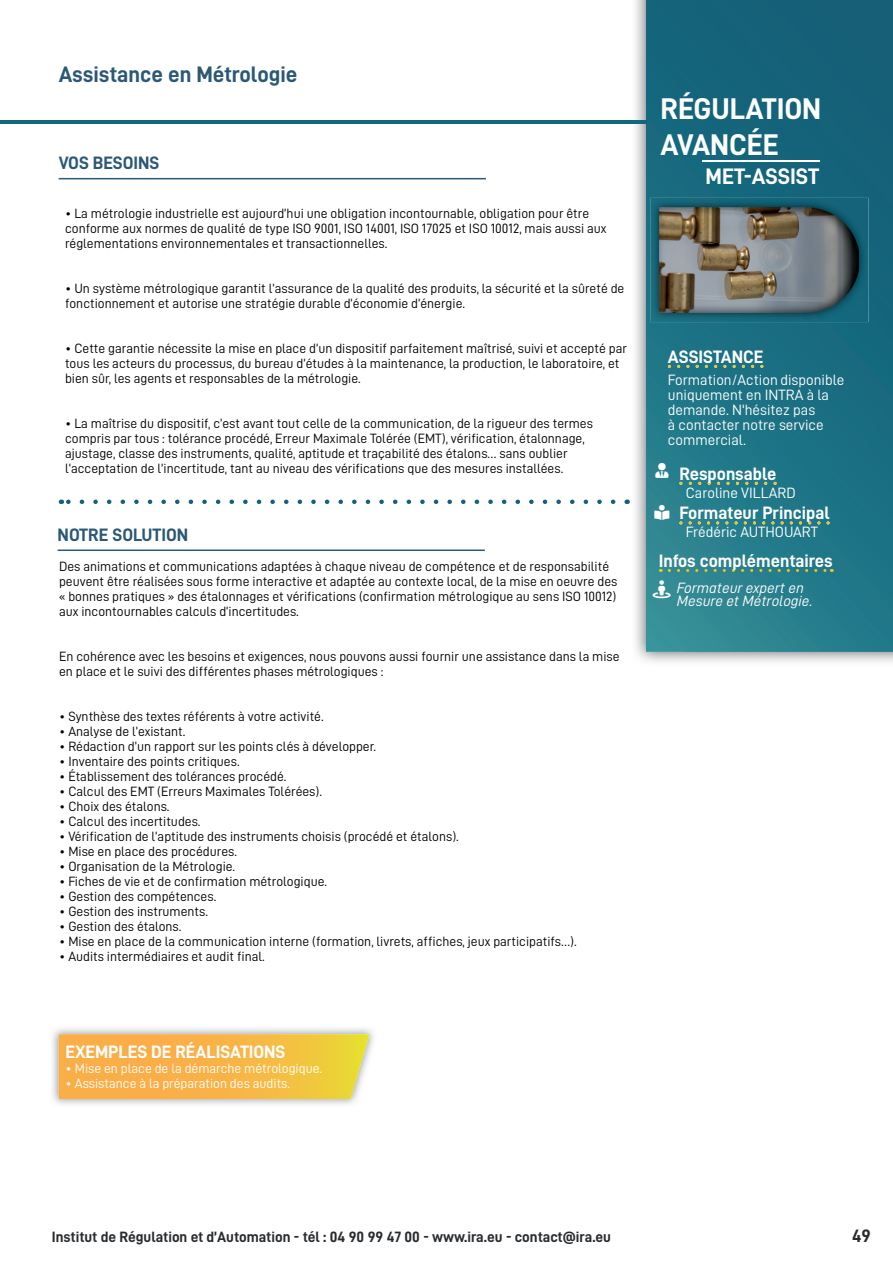
<style>
.page{position:relative;width:893px;height:1263px;background:#fff}
.page>*{position:absolute;margin:0;border:0;box-sizing:border-box;transform-origin:0 0}
.t1{font:30px/36px "D DIN Bold";color:#fff}
.t2{font:22.5px "D DIN Bold";color:#2b5875}
.t3{font:22.5px "D DIN Bold";color:#fff}
.t4{font:18px "D DIN Bold";color:#fff}
.t5{font:18px "D DIN Bold";color:#2b5875}
.t6{font:18px "D DIN Bold";color:#292c2f}
.t7{font:15px/15px "D DIN";color:#fff}
.t8{font:15px "D DIN Bold";color:#292c2f}
.t9{font:15px/13.5px "D DIN Italic";color:#fff}
.t10{font:13.5px/15px "D DIN";color:#000001}
.t11{font:13.5px "D DIN";color:#fff}
</style>
<div class="page">
<img style="left:632px;top:0;width:51px;height:662px">
<svg style="left:646px;top:0;width:247px;height:652px;background:#1c7082"></svg>
<hr style="left:58px;top:549px;width:427px;height:2px;background:#2b5875">
<hr style="left:59px;top:178px;width:427px;height:1px;background:#2b5875">
<img style="left:52px;top:1028px;width:322px;height:77px">
<svg style="left:59px;top:1034px;width:310px;height:65px;background:#f6b948"></svg>
<hr style="left:702px;top:160px;width:117px;height:2px;background:#fff">
<svg style="left:668px;top:365px;width:95px;height:3px"></svg>
<svg style="left:679px;top:482px;width:98px;height:3px"></svg>
<svg style="left:679px;top:521px;width:151px;height:3px"></svg>
<svg style="left:669px;top:569px;width:163px;height:3px"></svg>
<svg style="left:68px;top:500px;width:545px;height:4px"></svg>
<hr style="left:0;top:120px;width:646px;height:3px;background:#12677b">
<img style="left:650px;top:198px;width:218px;height:124px">
<img style="left:659px;top:207px;width:200px;height:106px">
<svg style="left:655px;top:462px;width:13px;height:15px"></svg>
<svg style="left:654px;top:505px;width:15px;height:15px"></svg>
<svg style="left:653px;top:580px;width:18px;height:18px"></svg>
<h2 class="t2" style="left:59px;top:62px;width:240px">Assistance en Métrologie</h2>
<h3 class="t5" style="left:59px;top:153px;width:102px">VOS BESOINS</h3>
<p class="t10" style="left:65px;top:206px;width:543px">• La métrologie industrielle est aujourd’hui une obligation incontournable, obligation pour être conforme aux normes de qualité de type ISO 9001, ISO 14001, ISO 17025 et ISO 10012, mais aussi aux réglementations environnementales et transactionnelles.</p>
<p class="t10" style="left:65px;top:281px;width:561px">• Un système métrologique garantit l’assurance de la qualité des produits, la sécurité et la sûreté de fonctionnement et autorise une stratégie durable d’économie d’énergie.</p>
<p class="t10" style="left:65px;top:341px;width:563px">• Cette garantie nécessite la mise en place d’un dispositif parfaitement maîtrisé, suivi et accepté par tous les acteurs du processus, du bureau d’études à la maintenance, la production, le laboratoire, et bien sûr, les agents et responsables de la métrologie.</p>
<p class="t10" style="left:65px;top:416px;width:529px">• La maîtrise du dispositif, c’est avant tout celle de la communication, de la rigueur des termes compris par tous : tolérance procédé, Erreur Maximale Tolérée (EMT), vérification, étalonnage, ajustage, classe des instruments, qualité, aptitude et traçabilité des étalons… sans oublier l’acceptation de l’incertitude, tant au niveau des vérifications que des mesures installées.</p>
<h3 class="t5" style="left:58px;top:524px;width:132px">NOTRE SOLUTION</h3>
<p class="t10" style="left:59px;top:558px;width:560px">Des animations et communications adaptées à chaque niveau de compétence et de responsabilité peuvent être réalisées sous forme interactive et adaptée au contexte local, de la mise en oeuvre des « bonnes pratiques » des étalonnages et vérifications (confirmation métrologique au sens ISO 10012) aux incontournables calculs d’incertitudes.</p>
<p class="t10" style="left:59px;top:648px;width:562px">En cohérence avec les besoins et exigences, nous pouvons aussi fournir une assistance dans la mise en place et le suivi des différentes phases métrologiques :</p>
<p class="t10" style="left:59px;top:708px;width:266px">• Synthèse des textes référents à votre activité.</p>
<p class="t10" style="left:59px;top:723px;width:128px">• Analyse de l’existant.</p>
<p class="t10" style="left:59px;top:738px;width:319px">• Rédaction d’un rapport sur les points clés à développer.</p>
<p class="t10" style="left:59px;top:753px;width:182px">• Inventaire des points critiques.</p>
<p class="t10" style="left:59px;top:768px;width:229px">• Établissement des tolérances procédé.</p>
<p class="t10" style="left:59px;top:783px;width:264px">• Calcul des EMT (Erreurs Maximales Tolérées).</p>
<p class="t10" style="left:59px;top:798px;width:112px">• Choix des étalons.</p>
<p class="t10" style="left:59px;top:813px;width:143px">• Calcul des incertitudes.</p>
<p class="t10" style="left:59px;top:828px;width:401px">• Vérification de l’aptitude des instruments choisis (procédé et étalons).</p>
<p class="t10" style="left:59px;top:843px;width:179px">• Mise en place des procédures.</p>
<p class="t10" style="left:59px;top:858px;width:178px">• Organisation de la Métrologie.</p>
<p class="t10" style="left:59px;top:873px;width:270px">• Fiches de vie et de confirmation métrologique.</p>
<p class="t10" style="left:59px;top:888px;width:159px">• Gestion des compétences.</p>
<p class="t10" style="left:59px;top:903px;width:150px">• Gestion des instruments.</p>
<p class="t10" style="left:59px;top:918px;width:124px">• Gestion des étalons.</p>
<p class="t10" style="left:59px;top:933px;width:519px">• Mise en place de la communication interne (formation, livrets, affiches, jeux participatifs…).</p>
<p class="t10" style="left:59px;top:948px;width:207px">• Audits intermédiaires et audit final.</p>
<h3 class="t4" style="left:66px;top:1041px;width:221px">EXEMPLES DE RÉALISATIONS</h3>
<p class="t11" style="left:66px;top:1061px;width:258px">• Mise en place de la démarche métrologique.</p>
<p class="t11" style="left:66px;top:1076px;width:226px">• Assistance à la préparation des audits.</p>
<h1 class="t1" style="left:660px;top:90px;width:162px">RÉGULATION<br>AVANCÉE</h1>
<h2 class="t3" style="left:706px;top:164px;width:115px">MET-ASSIST</h2>
<h3 class="t4" style="left:668px;top:346px;width:97px">ASSISTANCE</h3>
<p class="t7" style="left:668px;top:372px;width:178px">Formation/Action disponible uniquement en INTRA à la demande. N'hésitez pas<br>à contacter notre service commercial.</p>
<h3 class="t4" style="left:679px;top:463px;width:99px">Responsable</h3>
<p class="t7" style="left:686px;top:485px;width:111px">Caroline VILLARD</p>
<h3 class="t4" style="left:679px;top:503px;width:152px">Formateur Principal</h3>
<p class="t7" style="left:686px;top:524px;width:134px">Frédéric AUTHOUART</p>
<h3 class="t4" style="left:659px;top:550px;width:176px">Infos complémentaires</h3>
<p class="t9" style="left:677px;top:580px;width:138px">Formateur expert en<br>Mesure et Métrologie.</p>
<p class="t8" style="left:52px;top:1228px;width:561px">Institut de Régulation et d’Automation - tél : 04 90 99 47 00 - www.ira.eu - contact@ira.eu</p>
<h3 class="t6" style="left:852px;top:1225px;width:20px">49</h3>
</div>
